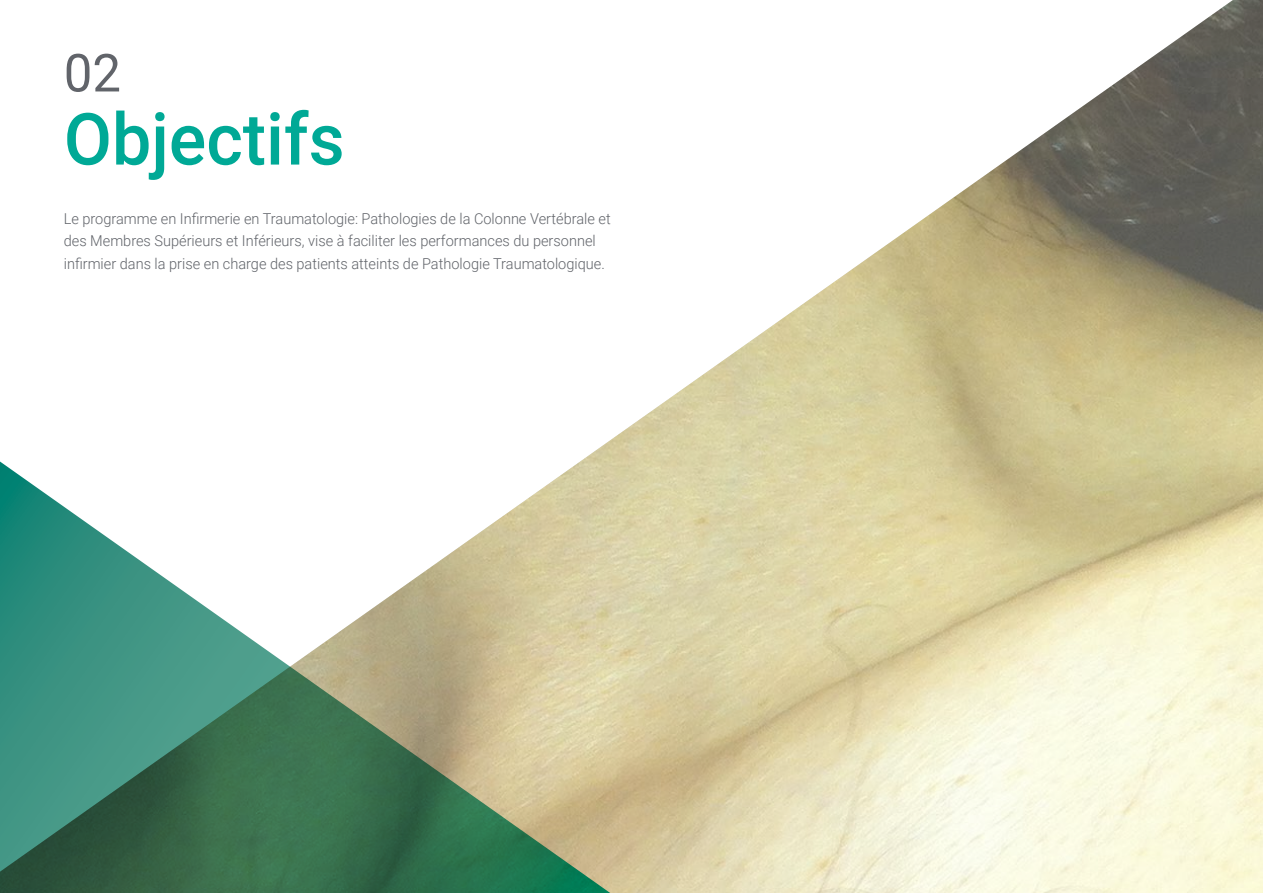
<style>
.page{position:relative;width:1263px;height:893px;background:#fff}
.page>*{position:absolute;margin:0;border:0;box-sizing:border-box;transform-origin:0 0}
.t1{font:500 72px "Roboto";color:#00a996}
.t2{font:52.5px "Roboto";color:#61646a}
.t3{font:300 15px/22.5px "Roboto";color:#61646a}
</style>
<div class="page">
<img style="left:602px;top:0;width:661px;height:893px">
<svg style="left:0;top:446px;width:640px;height:447px"></svg>
<h2 class="t2" style="left:64px;top:36px;width:59px">02</h2>
<h1 class="t1" style="left:64px;top:89px;width:282px">Objectifs</h1>
<p class="t3" style="left:64px;top:207px;width:548px">Le programme en Infirmerie en Traumatologie: Pathologies de la Colonne Vertébrale et des Membres Supérieurs et Inférieurs, vise à faciliter les performances du personnel infirmier dans la prise en charge des patients atteints de Pathologie Traumatologique.</p>
</div>
